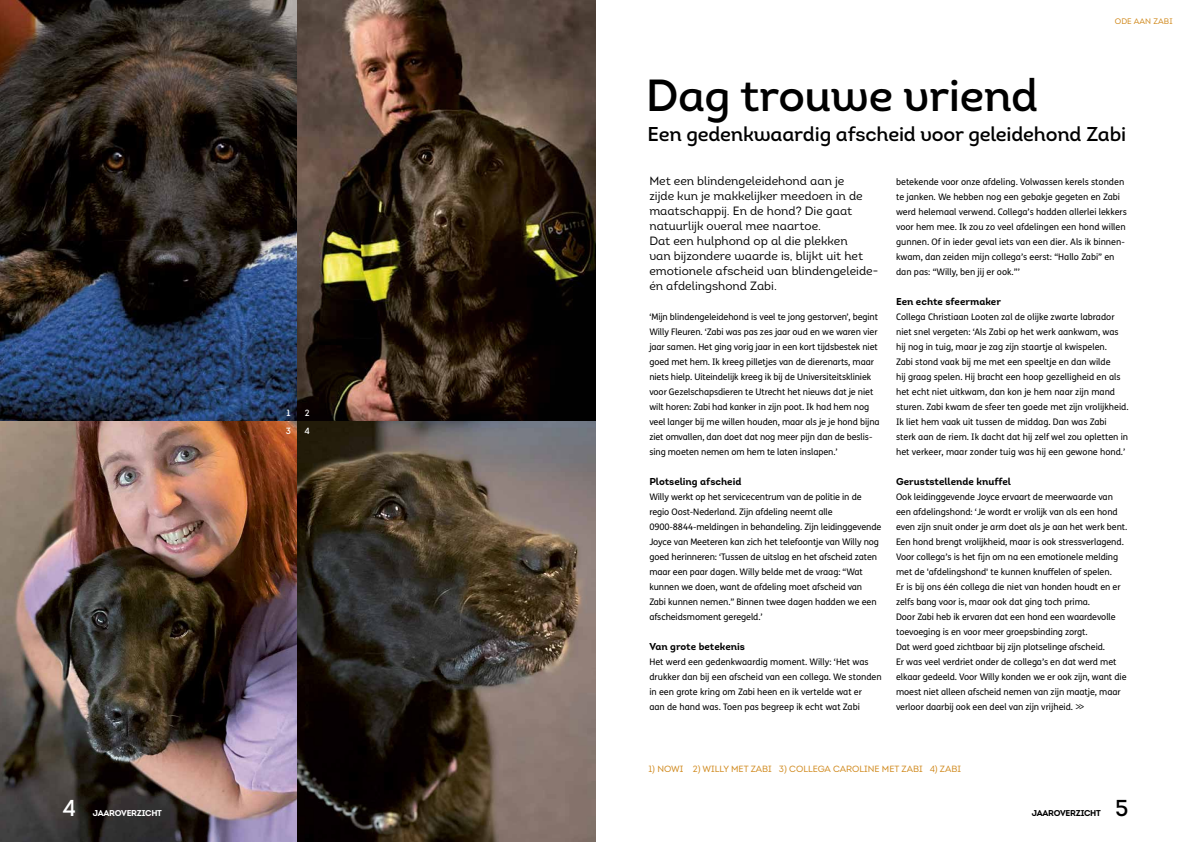
<style>
.page{position:relative;width:1191px;height:842px;background:#fff}
.page>*{position:absolute;margin:0;border:0;box-sizing:border-box;transform-origin:0 0}
.t1{font:45px "Intro Semi Bold Alt";letter-spacing:-.01em;color:#000}
.t2{font:23px "Intro Semi Bold Alt";color:#fff}
.t3{font:23px "Intro Semi Bold Alt";color:#000}
.t4{font:20px "Intro Semi Bold Alt";letter-spacing:-.01em;color:#000}
.t5{font:12px/15px "Intro Regular Alt";color:#000}
.t6{font:10px "Intro Bold Alt";color:#000}
.t7{font:9px/15px "FS Me Pro";letter-spacing:-.005em;color:#000}
.t8{font:9px "Intro Regular Alt";color:#cf8617}
.t9{font:9px/17.5px "Intro Semi Bold Alt";color:#fff}
.t10{font:8.5px "Intro Bold Alt";letter-spacing:-.03em;color:#fff}
.t11{font:8.5px "Intro Bold Alt";letter-spacing:-.03em;color:#000}
.t12{font:8px "Intro Regular Alt";letter-spacing:.01em;color:#cf8617}
</style>
<div class="page">
<img style="left:0;top:0;width:595px;height:842px">
<p class="t9" style="left:286px;top:404px;width:7px">1<br>3</p>
<p class="t9" style="left:304px;top:404px;width:7px">2<br>4</p>
<p class="t12" style="left:1114px;top:16px;width:59px">ODE AAN ZABI</p>
<h1 class="t1" style="left:646px;top:67px;width:394px">Dag trouwe vriend</h1>
<h3 class="t4" style="left:647px;top:121px;width:480px">Een gedenkwaardig afscheid voor geleidehond Zabi</h3>
<p class="t5" style="left:649px;top:173px;width:230px">Met een blindengeleidehond aan je<br>zijde kun je makkelijker meedoen in de maatschappij. En de hond? Die gaat natuurlijk overal mee naartoe.<br>Dat een hulphond op al die plekken<br>van bijzondere waarde is, blijkt uit het emotionele afscheid van blindengeleide&shy;én afdelingshond Zabi.</p>
<p class="t7" style="left:649px;top:309px;width:232px">‘Mijn blindengeleidehond is veel te jong gestorven’, begint Willy Fleuren. ‘Zabi was pas zes jaar oud en we waren vier jaar samen. Het ging vorig jaar in een kort tijdsbestek niet goed met hem. Ik kreeg pilletjes van de dierenarts, maar niets hielp. Uiteindelijk kreeg ik bij de Universiteitskliniek voor Gezelschapsdieren te Utrecht het nieuws dat je niet wilt horen: Zabi had kanker in zijn poot. Ik had hem nog veel langer bij me willen houden, maar als je je hond bijna ziet omvallen, dan doet dat nog meer pijn dan de beslis&shy;sing moeten nemen om hem te laten inslapen.’</p>
<p class="t6" style="left:649px;top:475px;width:94px">Plotseling afscheid</p>
<p class="t7" style="left:649px;top:489px;width:234px">Willy werkt op het servicecentrum van de politie in de regio Oost-Nederland. Zijn afdeling neemt alle 0900-8844-meldingen in behandeling. Zijn leidinggevende Joyce van Meeteren kan zich het telefoontje van Willy nog goed herinneren: ‘Tussen de uitslag en het afscheid zaten maar een paar dagen. Willy belde met de vraag: “Wat kunnen we doen, want de afdeling moet afscheid van<br>Zabi kunnen nemen.” Binnen twee dagen hadden we een afscheidsmoment geregeld.’</p>
<p class="t6" style="left:649px;top:640px;width:97px">Van grote betekenis</p>
<p class="t7" style="left:649px;top:654px;width:234px">Het werd een gedenkwaardig moment. Willy: ‘Het was drukker dan bij een afscheid van een collega. We stonden in een grote kring om Zabi heen en ik vertelde wat er<br>aan de hand was. Toen pas begreep ik echt wat Zabi</p>
<p class="t7" style="left:896px;top:174px;width:232px">betekende voor onze afdeling. Volwassen kerels stonden te janken. We hebben nog een gebakje gegeten en Zabi werd helemaal verwend. Collega’s hadden allerlei lekkers voor hem mee. Ik zou zo veel afdelingen een hond willen gunnen. Of in ieder geval iets van een dier. Als ik binnen&shy;kwam, dan zeiden mijn collega’s eerst: “Hallo Zabi” en dan pas: “Willy, ben jij er ook.”’</p>
<p class="t6" style="left:896px;top:295px;width:106px">Een echte sfeermaker</p>
<p class="t7" style="left:896px;top:309px;width:234px">Collega Christiaan Looten zal de olijke zwarte labrador niet snel vergeten: ‘Als Zabi op het werk aankwam, was hij nog in tuig, maar je zag zijn staartje al kwispelen.<br>Zabi stond vaak bij me met een speeltje en dan wilde<br>hij graag spelen. Hij bracht een hoop gezelligheid en als het echt niet uitkwam, dan kon je hem naar zijn mand sturen. Zabi kwam de sfeer ten goede met zijn vrolijkheid.<br>Ik liet hem vaak uit tussen de middag. Dan was Zabi sterk aan de riem. Ik dacht dat hij zelf wel zou opletten in het verkeer, maar zonder tuig was hij een gewone hond.’</p>
<p class="t6" style="left:896px;top:475px;width:116px">Geruststellende knuffel</p>
<p class="t7" style="left:896px;top:489px;width:233px">Ook leidinggevende Joyce ervaart de meerwaarde van een afdelingshond: ‘Je wordt er vrolijk van als een hond even zijn snuit onder je arm doet als je aan het werk bent.<br>Een hond brengt vrolijkheid, maar is ook stressverlagend.<br>Voor collega’s is het fijn om na een emotionele melding met de 'afdelingshond' te kunnen knuffelen of spelen.<br>Er is bij ons één collega die niet van honden houdt en er zelfs bang voor is, maar ook dat ging toch prima.<br>Door Zabi heb ik ervaren dat een hond een waardevolle toevoeging is en voor meer groepsbinding zorgt.<br>Dat werd goed zichtbaar bij zijn plotselinge afscheid.<br>Er was veel verdriet onder de collega’s en dat werd met elkaar gedeeld. Voor Willy konden we er ook zijn, want die moest niet alleen afscheid nemen van zijn maatje, maar verloor daarbij ook een deel van zijn vrijheid. &gt;&gt;</p>
<p class="t8" style="left:648px;top:764px;width:314px">1) NOWI 2) WILLY MET ZABI 3) COLLEGA CAROLINE MET ZABI 4) ZABI</p>
<h2 class="t2" style="left:62px;top:793px;width:15px">4</h2>
<p class="t10" style="left:93px;top:807px;width:71px">JAAROVERZICHT</p>
<p class="t11" style="left:1031px;top:807px;width:71px">JAAROVERZICHT</p>
<h2 class="t3" style="left:1115px;top:793px;width:15px">5</h2>
</div>
